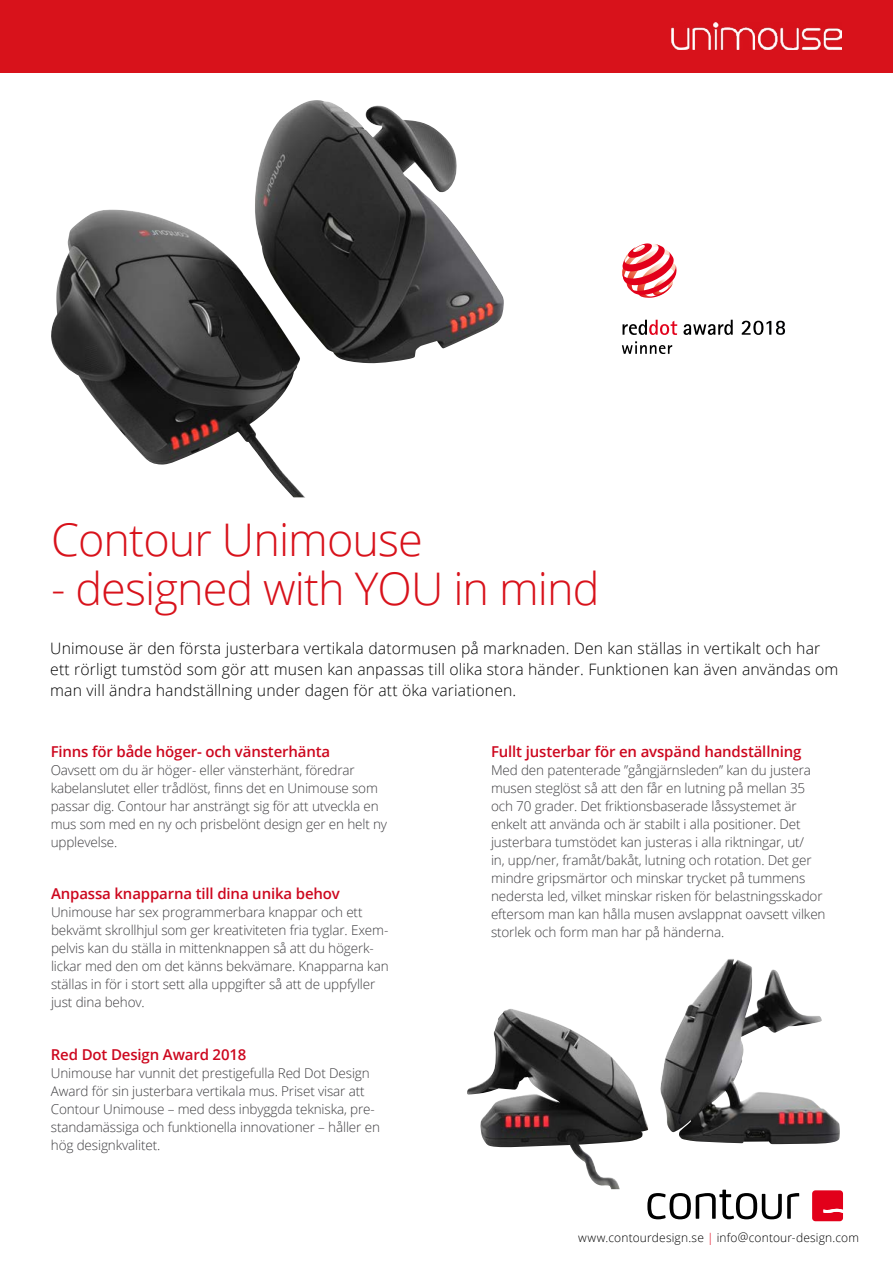
<style>
.page{position:relative;width:893px;height:1263px;background:#fff}
.page>*{position:absolute;margin:0;border:0;box-sizing:border-box;transform-origin:0 0}
.t1{font:300 45px "Open Sans";letter-spacing:-.02em;color:#d8121b}
.t2{font:300 15.75px/21px "Open Sans";letter-spacing:.01em;color:#000}
.t3{font:600 15px "Open Sans";letter-spacing:-.01em;color:#cd071e}
.t4{font:300 13.5px/18px "Open Sans";letter-spacing:-.01em;color:#3e3d40}
.t5{font:300 12px "Open Sans";letter-spacing:.015em;color:#000}
.s1{color:#e2001a}
</style>
<div class="page">
<div style="left:0;top:0;width:893px;height:72px;background:#d8121b"></div>
<svg style="left:647px;top:1189px;width:152px;height:30px"></svg>
<svg style="left:812px;top:1190px;width:31px;height:31px"></svg>
<img style="left:671px;top:23px;width:171px;height:27px">
<svg style="left:622px;top:243px;width:54px;height:55px"></svg>
<svg style="left:622px;top:341px;width:50px;height:13px"></svg>
<svg style="left:623px;top:320px;width:54px;height:15px"></svg>
<svg style="left:683px;top:320px;width:50px;height:15px"></svg>
<svg style="left:742px;top:321px;width:43px;height:14px"></svg>
<img style="left:51px;top:100px;width:453px;height:397px">
<img style="left:467px;top:959px;width:373px;height:185px">
<h1 class="t1" style="left:51px;top:508px;width:373px">Contour Unimouse</h1>
<h1 class="t1" style="left:51px;top:558px;width:550px">- designed with YOU in mind</h1>
<p class="t2" style="left:50px;top:637px;width:790px">Unimouse är den första justerbara vertikala datormusen på marknaden. Den kan ställas in vertikalt och har ett rörligt tumstöd som gör att musen kan anpassas till olika stora händer. Funktionen kan även användas om man vill ändra handställning under dagen för att öka variationen.</p>
<p class="t3" style="left:51px;top:741px;width:281px">Finns för både höger- och vänsterhänta</p>
<p class="t4" style="left:51px;top:761px;width:338px">Oavsett om du är höger- eller vänsterhänt, föredrar kabelanslutet eller trådlöst, finns det en Unimouse som passar dig. Contour har ansträngt sig för att utveckla en mus som med en ny och prisbelönt design ger en helt ny upplevelse.</p>
<p class="t3" style="left:51px;top:884px;width:290px">Anpassa knapparna till dina unika behov</p>
<p class="t4" style="left:51px;top:903px;width:339px">Unimouse har sex programmerbara knappar och ett bekvämt skrollhjul som ger kreativiteten fria tyglar. Exem&shy;pelvis kan du ställa in mittenknappen så att du högerk&shy;lickar med den om det känns bekvämare. Knapparna kan ställas in för i stort sett alla uppgifter så att de uppfyller just dina behov.</p>
<p class="t3" style="left:51px;top:1044px;width:197px">Red Dot Design Award 2018</p>
<p class="t4" style="left:51px;top:1063px;width:331px">Unimouse har vunnit det prestigefulla Red Dot Design Award för sin justerbara vertikala mus. Priset visar att Contour Unimouse – med dess inbyggda tekniska, pre&shy;standamässiga och funktionella innovationer – håller en hög designkvalitet.</p>
<p class="t3" style="left:491px;top:741px;width:312px">Fullt justerbar för en avspänd handställning</p>
<p class="t4" style="left:491px;top:761px;width:336px">Med den patenterade ”gångjärnsleden” kan du justera musen steglöst så att den får en lutning på mellan 35 och 70 grader. Det friktionsbaserade låssystemet är enkelt att använda och är stabilt i alla positioner. Det justerbara tumstödet kan justeras i alla riktningar, ut/<br>in, upp/ner, framåt/bakåt, lutning och rotation. Det ger mindre gripsmärtor och minskar trycket på tummens nedersta led, vilket minskar risken för belastningsskador eftersom man kan hålla musen avslappnat oavsett vilken storlek och form man har på händerna.</p>
<p class="t5" style="left:578px;top:1229px;width:282px">www.contourdesign.se <span class="s1">|</span> info@contour-design.com</p>
</div>
